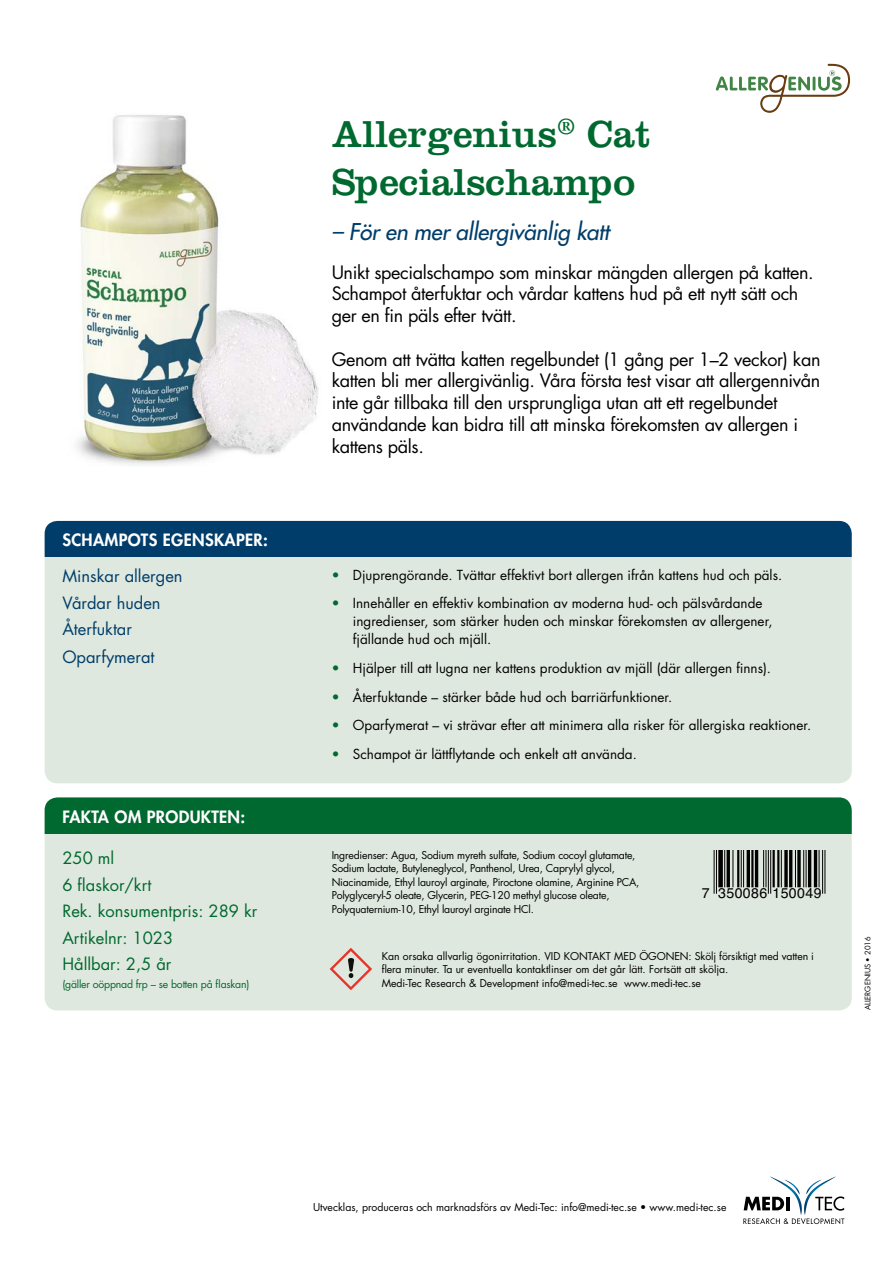
<style>
.page{position:relative;width:893px;height:1263px;background:#fff}
.page>*{position:absolute;margin:0;border:0;box-sizing:border-box;transform-origin:0 0}
.t1{font:39px/48px "Clarendon";color:#00692f}
.t2{font:italic 500 22.5px "Futura Std";letter-spacing:-.01em;color:#003d6a}
.t3{font:18px/21.8px "Futura Std";letter-spacing:-.02em;color:#000}
.t4{font:16.5px/26.5px "Futura Std";color:#00692f}
.t5{font:16.5px/26.5px "Futura Std";color:#003d6a}
.t6{font:800 16.5px "Futura Std";letter-spacing:.02em;color:#fff}
.t7{font:14.1px "Helvetica";letter-spacing:.025em;color:#000}
.t8{font:13.5px/18px "Futura Std";color:#000}
.t9{font:10.5px/13.5px "Futura Std";color:#000}
.t10{font:10.5px/13.5px "Futura Std";letter-spacing:-.02em;color:#000}
.t11{font:10.5px "Futura Std";letter-spacing:-.02em;color:#00692f}
.t12{font:7.5px "Futura Std";color:#000}
.s1{font-weight:800;color:#00692f}
</style>
<div class="page">
<div style="left:45px;top:521px;width:807px;height:262px;background:#dfe8de;border-radius:13px"></div>
<div style="left:45px;top:521px;width:807px;height:36px;background:#003d6a"></div>
<div style="left:45px;top:797px;width:807px;height:213px;background:#dfe8de;border-radius:13px"></div>
<div style="left:45px;top:797px;width:807px;height:36px;background:#00692f"></div>
<img style="left:77px;top:115px;width:242px;height:351px">
<svg style="left:743px;top:1176px;width:101px;height:48px"></svg>
<svg style="left:330px;top:948px;width:42px;height:42px"></svg>
<hr style="left:714px;top:850px;width:1px;height:44px;background:#000">
<hr style="left:716px;top:850px;width:1px;height:44px;background:#000">
<div style="left:718px;top:850px;width:5px;height:37px;background:#000"></div>
<hr style="left:724px;top:850px;width:1px;height:37px;background:#000">
<hr style="left:727px;top:850px;width:3px;height:37px;background:#000">
<hr style="left:732px;top:850px;width:1px;height:37px;background:#000">
<hr style="left:737px;top:850px;width:2px;height:37px;background:#000">
<hr style="left:741px;top:850px;width:1px;height:37px;background:#000">
<hr style="left:743px;top:850px;width:1px;height:37px;background:#000">
<hr style="left:747px;top:850px;width:3px;height:37px;background:#000">
<hr style="left:751px;top:850px;width:2px;height:37px;background:#000">
<hr style="left:755px;top:850px;width:3px;height:37px;background:#000">
<hr style="left:763px;top:850px;width:1px;height:37px;background:#000">
<hr style="left:765px;top:850px;width:1px;height:37px;background:#000">
<hr style="left:768px;top:850px;width:1px;height:44px;background:#000">
<hr style="left:770px;top:850px;width:1px;height:44px;background:#000">
<hr style="left:773px;top:850px;width:2px;height:37px;background:#000">
<hr style="left:777px;top:850px;width:2px;height:37px;background:#000">
<hr style="left:781px;top:850px;width:1px;height:37px;background:#000">
<svg style="left:784px;top:850px;width:4px;height:37px"></svg>
<hr style="left:789px;top:850px;width:3px;height:37px;background:#000">
<hr style="left:795px;top:850px;width:1px;height:37px;background:#000">
<svg style="left:797px;top:850px;width:4px;height:37px"></svg>
<hr style="left:803px;top:850px;width:1px;height:37px;background:#000">
<hr style="left:806px;top:850px;width:1px;height:37px;background:#000">
<hr style="left:808px;top:850px;width:3px;height:37px;background:#000">
<hr style="left:814px;top:850px;width:3px;height:37px;background:#000">
<hr style="left:818px;top:850px;width:1px;height:37px;background:#000">
<hr style="left:822px;top:850px;width:1px;height:44px;background:#000">
<hr style="left:824px;top:850px;width:1px;height:44px;background:#000">
<svg style="left:716px;top:64px;width:134px;height:49px"></svg>
<p class="t6" style="left:62px;top:530px;width:207px">SCHAMPOTS EGENSKAPER:</p>
<p class="t5" style="left:62px;top:563px;width:122px">Minskar allergen<br>Vårdar huden<br>Återfuktar</p>
<p class="t5" style="left:62px;top:644px;width:94px">Oparfymerat</p>
<p class="t6" style="left:62px;top:806px;width:184px">FAKTA OM PRODUKTEN:</p>
<p class="t4" style="left:62px;top:845px;width:197px">250 ml<br>6 flaskor/krt<br>Rek. konsumentpris: 289 kr<br>Artikelnr: 1023<br>Hållbar: 2,5 år</p>
<p class="t11" style="left:62px;top:977px;width:189px">(gäller oöppnad frp – se botten på flaskan)</p>
<h1 class="t1" style="left:332px;top:109px;width:320px">Allergenius<sup>®</sup> Cat<br>Specialschampo</h1>
<h2 class="t2" style="left:332px;top:217px;width:279px">– För en mer allergivänlig katt</h2>
<h3 class="t3" style="left:332px;top:261px;width:484px">Unikt specialschampo som minskar mängden allergen på katten.<br>Schampot återfuktar och vårdar kattens hud på ett nytt sätt och ger en fin päls efter tvätt.</h3>
<p class="t3" style="left:332px;top:348px;width:490px">Genom att tvätta katten regelbundet (1 gång per 1–2 veckor) kan katten bli mer allergivänlig. Våra första test visar att allergennivån inte går tillbaka till den ursprungliga utan att ett regelbundet användande kan bidra till att minska förekomsten av allergen i kattens päls.</p>
<p class="t8" style="left:332px;top:566px;width:452px"><span class="s1">•</span> Djuprengörande. Tvättar effektivt bort allergen ifrån kattens hud och päls.</p>
<p class="t8" style="left:353px;top:595px;width:421px;text-indent:-21px"><span class="s1">•</span> Innehåller en effektiv kombination av moderna hud- och pälsvårdande ingredienser, som stärker huden och minskar förekomsten av allergener, fjällande hud och mjäll.</p>
<p class="t8" style="left:332px;top:659px;width:441px"><span class="s1">•</span> Hjälper till att lugna ner kattens produktion av mjäll (där allergen finns).</p>
<p class="t8" style="left:332px;top:688px;width:342px"><span class="s1">•</span> Återfuktande – stärker både hud och barriärfunktioner.</p>
<p class="t8" style="left:332px;top:716px;width:481px"><span class="s1">•</span> Oparfymerat – vi strävar efter att minimera alla risker för allergiska reaktioner.</p>
<p class="t8" style="left:332px;top:745px;width:307px"><span class="s1">•</span> Schampot är lättflytande och enkelt att använda.</p>
<p class="t10" style="left:332px;top:848px;width:309px">Ingredienser: Agua, Sodium myreth sulfate, Sodium cocoyl glutamate, Sodium lactate, Butyleneglycol, Panthenol, Urea, Caprylyl glycol, Niacinamide, Ethyl lauroyl arginate, Piroctone olamine, Arginine PCA, Polyglyceryl-5 oleate, Glycerin, PEG-120 methyl glucose oleate, Polyquaternium-10, Ethyl lauroyl arginate HCl.</p>
<p class="t7" style="left:702px;top:882px;width:121px">7 350086 150049</p>
<p class="t9" style="left:382px;top:949px;width:434px">Kan orsaka allvarlig ögonirritation. VID KONTAKT MED ÖGONEN: Skölj försiktigt med vatten i flera minuter. Ta ur eventuella kontaktlinser om det går lätt. Fortsätt att skölja.<br>Medi-Tec Research &amp; Development info@medi-tec.se www.medi-tec.se</p>
<p class="t12" style="left:863px;top:1010px;width:76px;rotate:-90deg">ALLERGENIUS • 2016</p>
<p class="t9" style="left:313px;top:1200px;width:415px">Utvecklas, produceras och marknadsförs av Medi-Tec: info@medi-tec.se • www.medi-tec.se</p>
</div>
